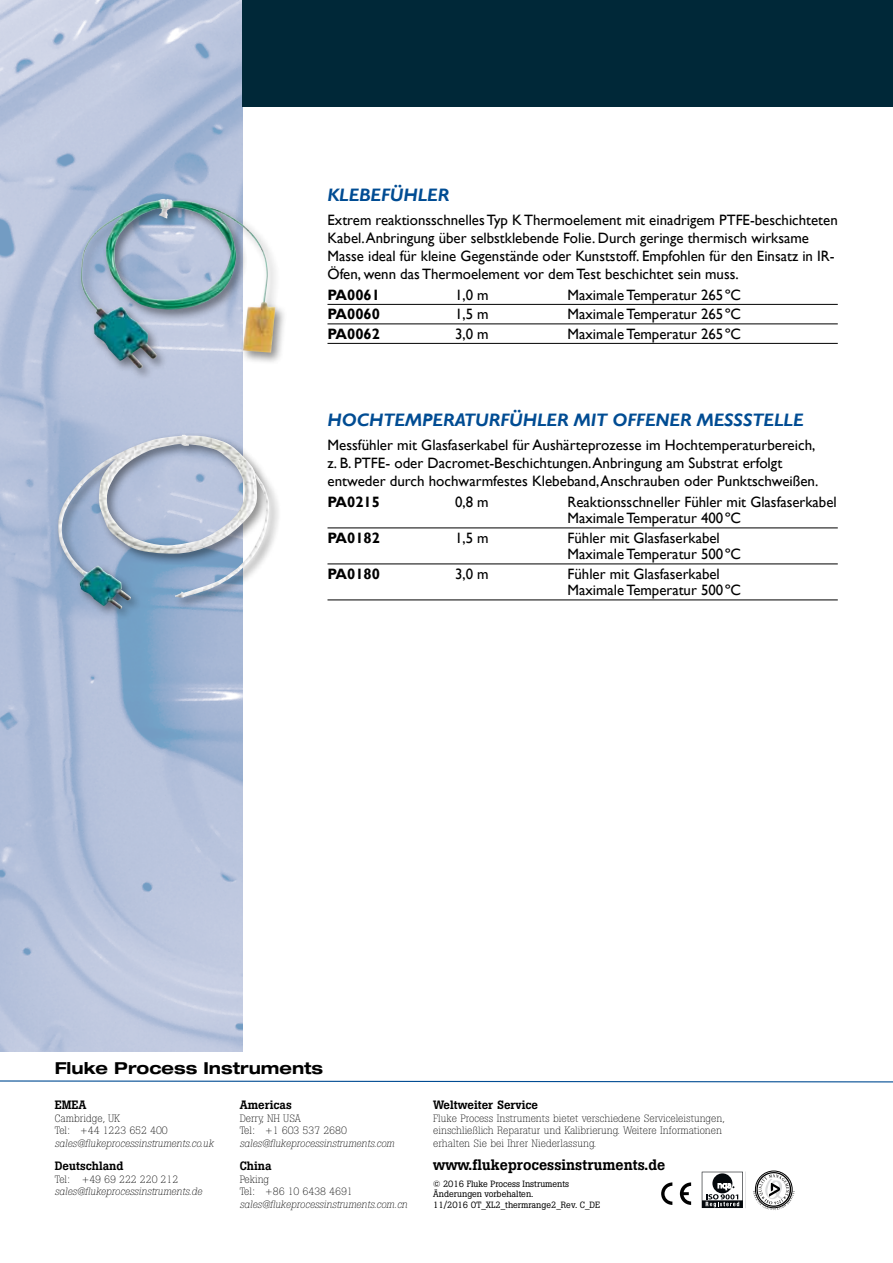
<style>
.page{position:relative;width:893px;height:1263px;background:#fff}
.page>*{position:absolute;margin:0;border:0;box-sizing:border-box;transform-origin:0 0}
.t1{font:italic 700 18px "Gill Sans";color:#004c93}
.t2{font:700 expanded 16.5px "Helvetica Neue LT Std";color:#000}
.t3{font:15px/18px "Gill Sans";color:#000}
.t4{font:700 15px "Gill Sans";color:#000}
.t5{font:500 15px "Boton Pro";color:#000}
.t6{font:500 12px "Boton Pro";color:#000}
.t7{font:300 10.5px/12.6px "Boton Pro";color:#000}
.t8{font:italic 300 10.5px "Boton Pro";color:#000}
.t9{font:9px/10.8px "Boton Pro";color:#000}
</style>
<div class="page">
<img style="left:0;top:0;width:242px;height:1051px">
<div style="left:242px;top:0;width:651px;height:106px;background:#002838"></div>
<hr style="left:327px;top:304px;width:511px;height:1px;background:#000">
<hr style="left:327px;top:324px;width:511px;height:1px;background:#000">
<hr style="left:327px;top:343px;width:511px;height:1px;background:#000">
<hr style="left:327px;top:528px;width:511px;height:1px;background:#000">
<hr style="left:327px;top:564px;width:511px;height:1px;background:#000">
<hr style="left:327px;top:600px;width:511px;height:1px;background:#000">
<div style="left:77px;top:195px;width:210px;height:186px;background:#000;opacity:.45"></div>
<img style="left:81px;top:199px;width:194px;height:170px">
<div style="left:54px;top:432px;width:228px;height:189px;background:#000;opacity:.45"></div>
<img style="left:58px;top:435px;width:213px;height:174px">
<svg style="left:0;top:1080px;width:893px;height:3px"></svg>
<svg style="left:680px;top:1182px;width:11px;height:23px"></svg>
<svg style="left:661px;top:1182px;width:11px;height:23px"></svg>
<svg style="left:702px;top:1172px;width:41px;height:36px"></svg>
<div style="left:755px;top:1171px;width:37px;height:37px;border:1px solid #000;border-radius:50%"></div>
<svg style="left:753px;top:1172px;width:41px;height:38px"></svg>
<p class="t1" style="left:327px;top:184px;width:123px">KLEBEFÜHLER</p>
<p class="t3" style="left:327px;top:211px;width:512px">Extrem reaktionsschnellesTyp KThermoelement mit einadrigem PTFE-beschichteten Kabel.Anbringung über selbstklebende Folie. Durch geringe thermisch wirksame Masse ideal für kleine Gegenstände oder Kunststoff. Empfohlen für den Einsatz in IR-Öfen, wenn das Thermoelement vor demTest beschichtet sein muss.</p>
<p class="t4" style="left:327px;top:286px;width:54px">PA0061</p>
<p class="t3" style="left:455px;top:286px;width:35px">1,0 m</p>
<p class="t3" style="left:567px;top:286px;width:175px">Maximale Temperatur 265ºC</p>
<p class="t4" style="left:328px;top:305px;width:54px">PA0060</p>
<p class="t3" style="left:455px;top:305px;width:35px">1,5 m</p>
<p class="t3" style="left:568px;top:305px;width:175px">Maximale Temperatur 265ºC</p>
<p class="t4" style="left:328px;top:325px;width:54px">PA0062</p>
<p class="t3" style="left:455px;top:325px;width:35px">3,0 m</p>
<p class="t3" style="left:568px;top:325px;width:175px">Maximale Temperatur 265ºC</p>
<p class="t1" style="left:327px;top:409px;width:408px">HOCHTEMPERATURFÜHLER MIT OFFENER MESSST</p>
<p class="t1" style="left:763px;top:409px;width:42px">ELLE</p>
<p class="t3" style="left:327px;top:436px;width:492px">Messfühler mit Glasfaserkabel für Aushärteprozesse im Hochtemperaturbereich, z. B. PTFE- oder Dacromet-Beschichtungen.Anbringung am Substrat erfolgt entweder durch hochwarmfestes Klebeband,Anschrauben oder Punktschweißen.</p>
<p class="t4" style="left:327px;top:493px;width:54px">PA0215</p>
<p class="t3" style="left:455px;top:493px;width:35px">0,8 m</p>
<p class="t3" style="left:567px;top:494px;width:271px;line-height:16.5px">Reaktionsschneller Fühler mit Glasfaserkabel<br>Maximale Temperatur 400ºC</p>
<p class="t4" style="left:327px;top:529px;width:54px">PA0182</p>
<p class="t3" style="left:455px;top:529px;width:35px">1,5 m</p>
<p class="t3" style="left:567px;top:530px;width:175px;line-height:16.5px">Fühler mit Glasfaserkabel<br>Maximale Temperatur 500ºC</p>
<p class="t4" style="left:328px;top:565px;width:54px">PA0180</p>
<p class="t3" style="left:455px;top:565px;width:35px">3,0 m</p>
<p class="t3" style="left:568px;top:566px;width:175px;line-height:16.5px">Fühler mit Glasfaserkabel<br>Maximale Temperatur 500ºC</p>
<p class="t2" style="left:55px;top:1057px;width:270px">Fluke Process Instruments</p>
<p class="t6" style="left:55px;top:1097px;width:33px">EMEA</p>
<p class="t7" style="left:55px;top:1112px;width:115px">Cambridge, UK<br>Tel: +44 1223 652 400</p>
<p class="t8" style="left:55px;top:1136px;width:160px">sales@flukeprocessinstruments.co.uk</p>
<p class="t6" style="left:55px;top:1158px;width:70px">Deutschland</p>
<p class="t7" style="left:55px;top:1173px;width:125px">Tel: +49 69 222 220 212</p>
<p class="t8" style="left:55px;top:1185px;width:149px">sales@flukeprocessinstruments.de</p>
<p class="t6" style="left:240px;top:1097px;width:54px">Americas</p>
<p class="t7" style="left:240px;top:1112px;width:109px">Derry, NH USA<br>Tel: +1 603 537 2680</p>
<p class="t8" style="left:240px;top:1136px;width:156px">sales@flukeprocessinstruments.com</p>
<p class="t6" style="left:240px;top:1158px;width:34px">China</p>
<p class="t7" style="left:240px;top:1173px;width:115px">Peking<br>Tel: +86 10 6438 4691</p>
<p class="t8" style="left:240px;top:1197px;width:169px">sales@flukeprocessinstruments.com.cn</p>
<p class="t6" style="left:433px;top:1097px;width:106px">Weltweiter Service</p>
<p class="t7" style="left:433px;top:1112px;width:293px">Fluke Process Instruments bietet verschiedene Serviceleistungen, einschließlich Reparatur und Kalibrierung. Weitere Informationen erhalten Sie bei Ihrer Niederlassung.</p>
<p class="t5" style="left:433px;top:1155px;width:234px">www.flukeprocessinstruments.de</p>
<p class="t9" style="left:433px;top:1178px;width:169px">© 2016 Fluke Process Instruments<br>Änderungen vorbehalten.<br>11/2016 OT_XL2_thermrange2_Rev. C_DE</p>
</div>
